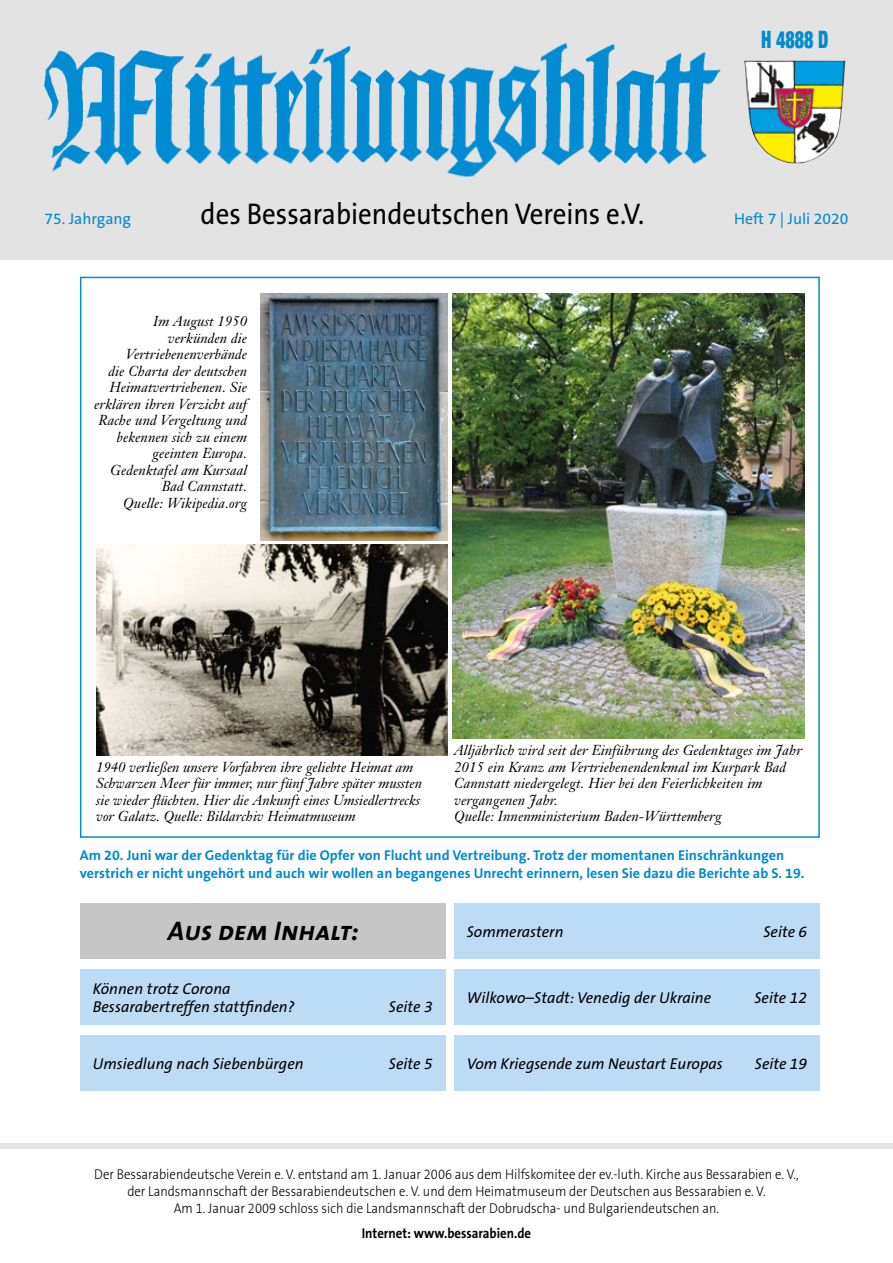
<style>
.page{position:relative;width:893px;height:1263px;background:#fff}
.page>*{position:absolute;margin:0;border:0;box-sizing:border-box;transform-origin:0 0}
.t1{font:30px "The Sans B5 Plain";color:#000;scale:.9 1}
.t2{font:italic 27px "The Sans Bold Caps";color:#000}
.t3{font:900 condensed 24px "Helvetica Neue";color:#008bd2;scale:.75 1}
.t4{font:italic 15.75px/17.2px "The Sans B5 Plain";letter-spacing:.005em;color:#000}
.t5{font:15.75px "The Sans B5 Plain";color:#008bd2}
.t6{font:italic 14.25px/16.5px "Janson Text";letter-spacing:.005em;color:#000}
.t7{font:300 14.25px/17.1px "The Sans B3";color:#000;text-align:center;scale:.9 1}
.t8{font:700 14.25px/17.7px "The Sans B7";color:#008bd2}
.t9{font:700 14.25px "The Sans B7";color:#000;scale:.9 1}
</style>
<div class="page">
<div style="left:0;top:0;width:893px;height:260px;background:#e3e3e3"></div>
<img style="left:44px;top:42px;width:677px;height:135px">
<img style="left:744px;top:60px;width:101px;height:103px">
<div style="left:0;top:1143px;width:893px;height:6px;background:#e3e3e3"></div>
<div style="left:80px;top:904px;width:366px;height:55px;background:#c6c6c6"></div>
<div style="left:454px;top:1035px;width:366px;height:55px;background:#bcdbf4"></div>
<div style="left:80px;top:1035px;width:366px;height:55px;background:#bcdbf4"></div>
<div style="left:80px;top:969px;width:366px;height:56px;background:#bcdbf4"></div>
<div style="left:454px;top:904px;width:366px;height:55px;background:#bcdbf4"></div>
<div style="left:454px;top:969px;width:366px;height:56px;background:#bcdbf4"></div>
<img style="left:96px;top:544px;width:352px;height:211px">
<img style="left:260px;top:293px;width:188px;height:247px">
<img style="left:452px;top:293px;width:353px;height:446px">
<h3 class="t3" style="left:761px;top:19px;width:91px">H 4888 D</h3>
<p class="t5" style="left:45px;top:211px;width:88px">75. Jahrgang</p>
<h1 class="t1" style="left:201px;top:198px;width:495px">des Bessarabiendeutschen Vereins e.V.</h1>
<p class="t5" style="left:734px;top:211px;width:116px">Heft 7 | Juli 2020</p>
<p class="t6" style="left:94px;top:313px;width:155px;text-align:right">Im August 1950 verkünden die<br>Vertriebenenverbände<br>die Charta der deutschen<br>Heimatvertriebenen. Sie erklären ihren Verzicht auf<br>Rache und Vergeltung und bekennen sich zu einem geeinten Europa.<br>Gedenktafel am Kursaal<br>Bad Cannstatt.<br>Quelle: Wikipedia.org</p>
<p class="t6" style="left:96px;top:759px;width:327px">1940 verließen unsere Vorfahren ihre geliebte Heimat am Schwarzen Meer für immer, nur fünf Jahre später mussten sie wieder flüchten. Hier die Ankunft eines Umsiedlertrecks vor Galatz. Quelle: Bildarchiv Heimatmuseum</p>
<p class="t6" style="left:454px;top:742px;width:349px">Alljährlich wird seit der Einführung des Gedenktages im Jahr 2015 ein Kranz am Vertriebenendenkmal im Kurpark Bad Cannstatt niedergelegt. Hier bei den Feierlichkeiten im vergangenen Jahr.<br>Quelle: Innenministerium Baden-Württemberg</p>
<p class="t8" style="left:80px;top:847px;width:726px">Am 20. Juni war der Gedenktag für die Opfer von Flucht und Vertreibung. Trotz der momentanen Einschränkungen verstrich er nicht ungehört und auch wir wollen an begangenes Unrecht erinnern, lesen Sie dazu die Berichte ab S. 19.</p>
<h2 class="t2" style="left:168px;top:908px;width:192px">Aus dem Inhalt:</h2>
<p class="t4" style="left:93px;top:981px;width:203px">Können trotz Corona<br>Bessarabertreffen stattfinden?</p>
<p class="t4" style="left:389px;top:998px;width:46px">Seite 3</p>
<p class="t4" style="left:467px;top:924px;width:98px">Sommerastern</p>
<p class="t4" style="left:763px;top:924px;width:45px">Seite 6</p>
<p class="t4" style="left:467px;top:989px;width:246px">Wilkowo–Stadt: Venedig der Ukraine</p>
<p class="t4" style="left:754px;top:989px;width:54px">Seite 12</p>
<p class="t4" style="left:93px;top:1055px;width:212px">Umsiedlung nach Siebenbürgen</p>
<p class="t4" style="left:389px;top:1055px;width:46px">Seite 5</p>
<p class="t4" style="left:467px;top:1055px;width:257px">Vom Kriegsende zum Neustart Europas</p>
<p class="t4" style="left:755px;top:1055px;width:54px">Seite 19</p>
<p class="t7" style="left:94px;top:1166px;width:784px">Der Bessarabiendeutsche Verein e. V. entstand am 1. Januar 2006 aus dem Hilfskomitee der ev.-luth. Kirche aus Bessarabien e. V., der Landsmannschaft der Bessarabiendeutschen e. V. und dem Heimatmuseum der Deutschen aus Bessarabien e. V.<br>Am 1. Januar 2009 schloss sich die Landsmannschaft der Dobrudscha- und Bulgariendeutschen an.</p>
<p class="t9" style="left:362px;top:1225px;width:190px">Internet: www.bessarabien.de</p>
</div>
